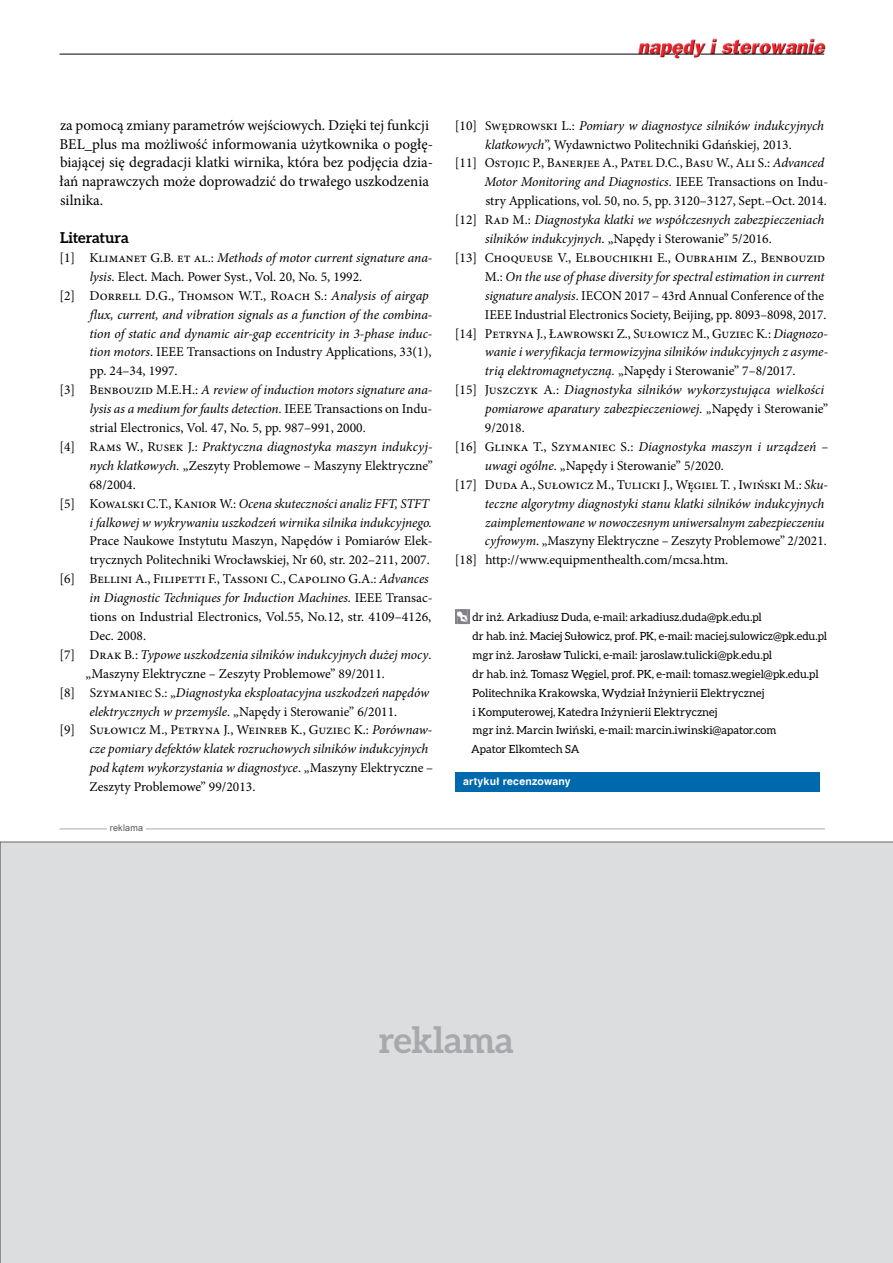
<style>
.page{position:relative;width:893px;height:1263px;background:#fff}
.page>*{position:absolute;margin:0;border:0;box-sizing:border-box;transform-origin:0 0}
.t1{font:700 36px "Aleo";letter-spacing:-.005em;color:#a7a9ac}
.t2{font:15px/18.9px "Minion Pro";color:#000}
.t3{font:700 15px "Aleo";letter-spacing:-.005em;color:#000}
.t4{font:13.5px "Minion Pro";color:#000}
.t5{font:italic 13.5px "Minion Pro";letter-spacing:-.005em;color:#000}
.t6{font:11.25px/18.9px "Aleo";letter-spacing:.005em;color:#000}
.t7{font:700 10.5px "Switzerland";letter-spacing:.02em;color:#fff}
.t8{font:9px "Arial";letter-spacing:.02em;color:#58595b}
.s1{font-style:normal}
.s2{font-style:italic}
</style>
<div class="page">
<img style="left:636px;top:38px;width:190px;height:21px">
<hr style="left:60px;top:54px;width:600px;height:1px;background:#000">
<svg style="left:665px;top:54px;width:28px;height:1px"></svg>
<hr style="left:700px;top:54px;width:124px;height:1px;background:#000">
<hr style="left:60px;top:828px;width:765px;height:1px;background:#a7a9ac">
<div style="left:107px;top:824px;width:39px;height:10px;background:#fff"></div>
<div style="left:0;top:842px;width:893px;height:421px;background:#dcddde"></div>
<div style="left:455px;top:772px;width:364px;height:20px;background:#0068ac"></div>
<svg style="left:455px;top:609px;width:15px;height:15px"></svg>
<p class="t2" style="left:59px;top:115px;width:375px">za pomocą zmiany parametrów wejściowych. Dzięki tej funkcji BEL_plus ma możliwość informowania użytkownika o pogłę&shy;biającej się degradacji klatki wirnika, która bez podjęcia dzia&shy;łań naprawczych może doprowadzić do trwałego uszkodzenia silnika.</p>
<p class="t3" style="left:60px;top:229px;width:70px">Literatura</p>
<p class="t5" style="left:59px;top:248px;width:375px"><span class="s1">[1] Klimanet G.B. et al.:</span> Methods of motor current signature ana-</p>
<p class="t4" style="left:90px;top:267px;width:274px"><span class="s2">lysis</span>. Elect. Mach. Power Syst., Vol. 20, No. 5, 1992.</p>
<p class="t4" style="left:59px;top:286px;width:371px">[2] Dorrell D.G., Thomson W.T., Roach S.: <span class="s2">Analysis of airgap</span></p>
<p class="t5" style="left:90px;top:305px;width:344px">flux, current, and vibration signals as a function of the combina-</p>
<p class="t5" style="left:89px;top:324px;width:344px">tion of static and dynamic air-gap eccentricity in 3-phase induc-</p>
<p class="t4" style="left:89px;top:343px;width:343px"><span class="s2">tion motors</span>. IEEE Transactions on Industry Applications, 33(1),</p>
<p class="t4" style="left:90px;top:362px;width:89px">pp. 24–34, 1997.</p>
<p class="t5" style="left:59px;top:381px;width:375px"><span class="s1">[3] Benbouzid M.E.H.:</span> A review of induction motors signature ana-</p>
<p class="t5" style="left:90px;top:400px;width:344px">lysis as a medium for faults detection. <span class="s1">IEEE Transactions on Indu-</span></p>
<p class="t4" style="left:90px;top:419px;width:277px">strial Electronics, Vol. 47, No. 5, pp. 987–991, 2000.</p>
<p class="t5" style="left:59px;top:437px;width:375px"><span class="s1">[4] Rams W., Rusek J.:</span> Praktyczna diagnostyka maszyn indukcyj-</p>
<p class="t4" style="left:90px;top:456px;width:345px"><span class="s2">nych klatkowych.</span> „Zeszyty Problemowe – Maszyny Elektryczne”</p>
<p class="t4" style="left:89px;top:475px;width:48px">68/2004.</p>
<p class="t5" style="left:59px;top:494px;width:371px"><span class="s1">[5] Kowalski C.T., Kanior W.:</span> Ocena skuteczności analiz FFT, STFT</p>
<p class="t5" style="left:90px;top:513px;width:344px">i falkowej w wykrywaniu uszkodzeń wirnika silnika indukcyjnego.</p>
<p class="t4" style="left:89px;top:532px;width:345px">Prace Naukowe Instytutu Maszyn, Napędów i Pomiarów Elek-</p>
<p class="t4" style="left:90px;top:551px;width:342px">trycznych Politechniki Wrocławskiej, Nr 60, str. 202–211, 2007.</p>
<p class="t4" style="left:59px;top:570px;width:371px">[6] Bellini A., Filipetti F., Tassoni C., Capolino G.A.: <span class="s2">Advances</span></p>
<p class="t5" style="left:90px;top:589px;width:345px">in Diagnostic Techniques for Induction Machines<span class="s1">. IEEE Transac-</span></p>
<p class="t4" style="left:90px;top:608px;width:343px">tions on Industrial Electronics, Vol.55, No.12, str. 4109–4126,</p>
<p class="t4" style="left:89px;top:627px;width:58px">Dec. 2008.</p>
<p class="t5" style="left:59px;top:645px;width:374px"><span class="s1">[7] Drak B.:</span> Typowe uszkodzenia silników indukcyjnych dużej mocy<span class="s1">.</span></p>
<p class="t4" style="left:85px;top:664px;width:301px">„Maszyny Elektryczne – Zeszyty Problemowe” 89/2011.</p>
<p class="t5" style="left:59px;top:683px;width:371px"><span class="s1">[8] Szymaniec S.: „</span>Diagnostyka eksploatacyjna uszkodzeń napędów</p>
<p class="t4" style="left:90px;top:702px;width:309px"><span class="s2">elektrycznych w przemyśle</span>. „Napędy i Sterowanie” 6/2011.</p>
<p class="t4" style="left:59px;top:721px;width:375px">[9] Sułowicz M., Petryna J., Weinreb K., Guziec K.: <span class="s2">Porównaw-</span></p>
<p class="t5" style="left:90px;top:740px;width:340px">cze pomiary defektów klatek rozruchowych silników indukcyjnych</p>
<p class="t5" style="left:90px;top:759px;width:345px">pod kątem wykorzystania w diagnostyce<span class="s1">. „Maszyny Elektryczne –</span></p>
<p class="t4" style="left:89px;top:778px;width:168px">Zeszyty Problemowe” 99/2013.</p>
<p class="t8" style="left:110px;top:822px;width:35px">reklama</p>
<p class="t5" style="left:455px;top:116px;width:371px"><span class="s1">[10] Swędrowski L.:</span> Pomiary w diagnostyce silników indukcyjnych</p>
<p class="t4" style="left:485px;top:135px;width:308px"><span class="s2">klatkowych</span>”, Wydawnictwo Politechniki Gdańskiej, 2013.</p>
<p class="t4" style="left:455px;top:154px;width:371px">[11] Ostojic P., Banerjee A., Patel D.C., Basu W., Ali S.: <span class="s2">Advanced</span></p>
<p class="t5" style="left:484px;top:173px;width:345px">Motor Monitoring and Diagnostics<span class="s1">. IEEE Transactions on Indu-</span></p>
<p class="t4" style="left:485px;top:192px;width:343px">stry Applications, vol. 50, no. 5, pp. 3120–3127, Sept.–Oct. 2014.</p>
<p class="t5" style="left:455px;top:211px;width:371px"><span class="s1">[12] Rad M.:</span> Diagnostyka klatki we współczesnych zabezpieczeniach</p>
<p class="t4" style="left:485px;top:230px;width:288px"><span class="s2">silników indukcyjnych</span>. „Napędy i Sterowanie” 5/2016.</p>
<p class="t4" style="left:455px;top:249px;width:372px">[13] Choqueuse V., Elbouchikhi E., Oubrahim Z., Benbouzid</p>
<p class="t5" style="left:485px;top:267px;width:341px"><span class="s1">M.:</span> On the use of phase diversity for spectral estimation in current</p>
<p class="t4" style="left:485px;top:286px;width:340px"><span class="s2">signature analysis</span>. IECON 2017 – 43rd Annual Conference of the</p>
<p class="t4" style="left:485px;top:305px;width:343px">IEEE Industrial Electronics Society, Beijing, pp. 8093–8098, 2017.</p>
<p class="t4" style="left:455px;top:324px;width:374px">[14] Petryna J., Ławrowski Z., Sułowicz M., Guziec K.: <span class="s2">Diagnozo-</span></p>
<p class="t5" style="left:485px;top:343px;width:345px">wanie i weryfikacja termowizyjna silników indukcyjnych z asyme-</p>
<p class="t4" style="left:485px;top:362px;width:312px"><span class="s2">trią elektromagnetyczną.</span> „Napędy i Sterowanie” 7–8/2017.</p>
<p class="t5" style="left:455px;top:381px;width:371px"><span class="s1">[15] Juszczyk A.:</span> Diagnostyka silników wykorzystująca wielkości</p>
<p class="t5" style="left:485px;top:400px;width:345px">pomiarowe aparatury zabezpieczeniowej. „<span class="s1">Napędy i Sterowanie”</span></p>
<p class="t4" style="left:485px;top:419px;width:41px">9/2018.</p>
<p class="t5" style="left:455px;top:437px;width:375px"><span class="s1">[16] Glinka T., Szymaniec S.:</span> Diagnostyka maszyn i urządzeń –</p>
<p class="t4" style="left:485px;top:456px;width:241px"><span class="s2">uwagi ogólne</span>. „Napędy i Sterowanie” 5/2020.</p>
<p class="t4" style="left:455px;top:475px;width:374px">[17] Duda A., Sułowicz M., Tulicki J., Węgiel T. , Iwiński M.: <span class="s2">Sku-</span></p>
<p class="t5" style="left:485px;top:494px;width:341px">teczne algorytmy diagnostyki stanu klatki silników indukcyjnych</p>
<p class="t5" style="left:485px;top:513px;width:341px">zaimplementowane w nowoczesnym uniwersalnym zabezpieczeniu</p>
<p class="t4" style="left:485px;top:532px;width:343px"><span class="s2">cyfrowym</span>. „Maszyny Elektryczne – Zeszyty Problemowe” 2/2021.</p>
<p class="t4" style="left:455px;top:551px;width:275px">[18] http://www.equipmenthealth.com/mcsa.htm.</p>
<p class="t6" style="left:471px;top:607px;width:357px">dr inż. Arkadiusz Duda, e-mail: arkadiusz.duda@pk.edu.pl<br>dr hab. inż. Maciej Sułowicz, prof. PK, e-mail: maciej.sulowicz@pk.edu.pl mgr inż. Jarosław Tulicki, e-mail: jaroslaw.tulicki@pk.edu.pl<br>dr hab. inż. Tomasz Węgiel, prof. PK, e-mail: tomasz.wegiel@pk.edu.pl Politechnika Krakowska, Wydział Inżynierii Elektrycznej<br>i Komputerowej, Katedra Inżynierii Elektrycznej<br>mgr inż. Marcin Iwiński, e-mail: marcin.iwinski@apator.com<br>Apator Elkomtech SA</p>
<p class="t7" style="left:463px;top:775px;width:109px">artykuł recenzowany</p>
<h1 class="t1" style="left:379px;top:1019px;width:136px">reklama</h1>
</div>
